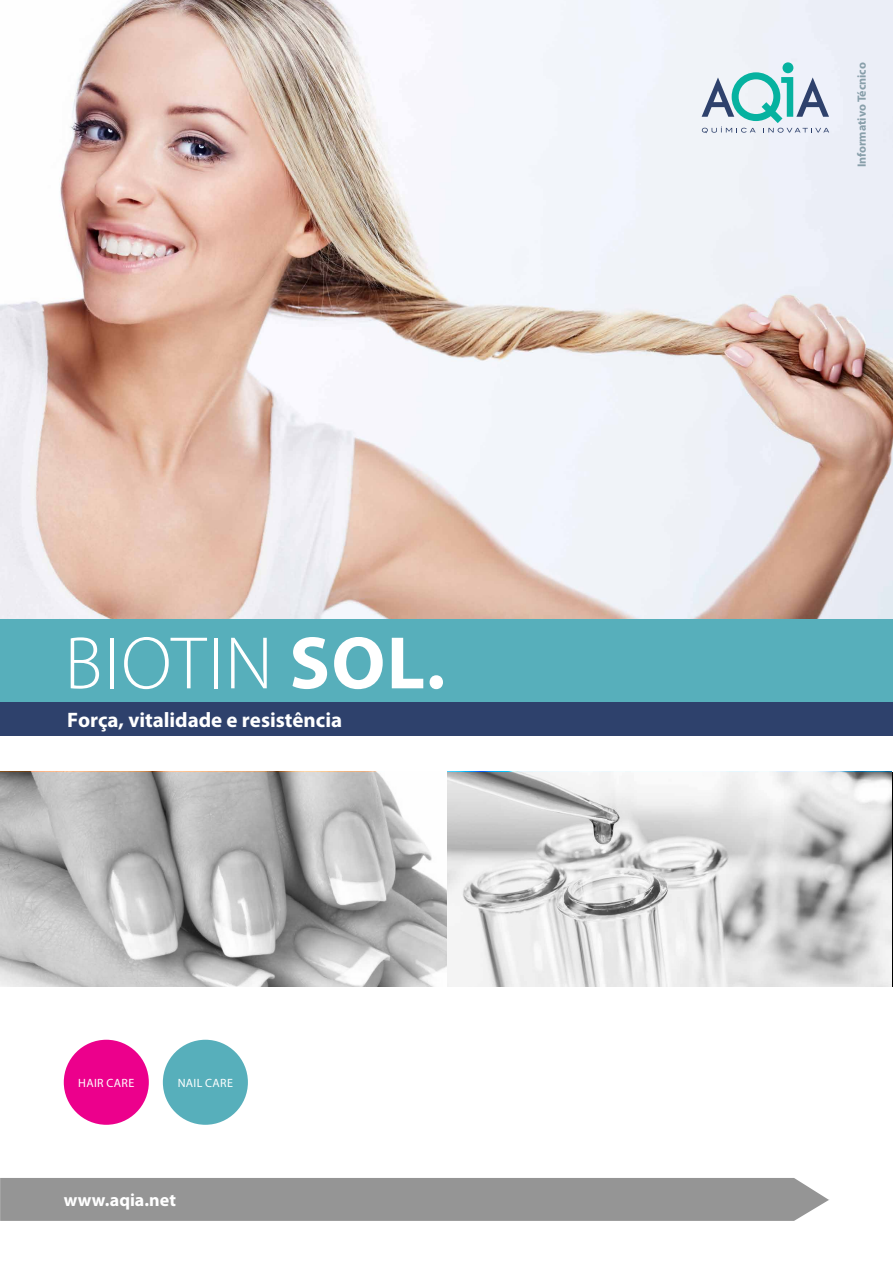
<style>
.page{position:relative;width:893px;height:1263px;background:#fff}
.page>*{position:absolute;margin:0;border:0;box-sizing:border-box;transform-origin:0 0}
.t1{font:300 75px "Myriad Pro";letter-spacing:.02em;color:#fff}
.t2{font:700 21px "Myriad Pro";letter-spacing:-.005em;color:#fff}
.t3{font:700 18px "Myriad Pro";color:#fff}
.t4{font:700 12px "Myriad Pro";color:#889faa}
.t5{font:12px "Myriad Pro";letter-spacing:.025em;color:#fff}
.s1{font-weight:700}
</style>
<div class="page">
<img style="left:0;top:0;width:893px;height:619px">
<div style="left:1px;top:619px;width:892px;height:83px;background:#57afbb"></div>
<div style="left:0;top:702px;width:893px;height:34px;background:#2e416c"></div>
<svg style="left:0;top:772px;width:892px;height:214px"></svg>
<div style="left:0;top:1178px;width:829px;height:43px;background:#959595"></div>
<div style="left:64px;top:1040px;width:85px;height:85px;background:#ec008c;border-radius:50%"></div>
<div style="left:163px;top:1040px;width:85px;height:85px;background:#57afbb;border-radius:50%"></div>
<div style="left:782px;top:62px;width:11px;height:11px;background:#06b2a0;border-radius:50%"></div>
<svg style="left:702px;top:72px;width:127px;height:61px"></svg>
<h1 class="t1" style="left:65px;top:618px;width:382px">BIOTIN <span class="s1">SOL.</span></h1>
<p class="t2" style="left:67px;top:708px;width:276px">Força, vitalidade e resistência</p>
<p class="t5" style="left:78px;top:1075px;width:58px">HAIR CARE</p>
<p class="t5" style="left:178px;top:1075px;width:57px">NAIL CARE</p>
<p class="t3" style="left:64px;top:1190px;width:114px">www.aqia.net</p>
<p class="t4" style="left:855px;top:167px;width:107px;rotate:-90deg">Informativo Técnico</p>
</div>
